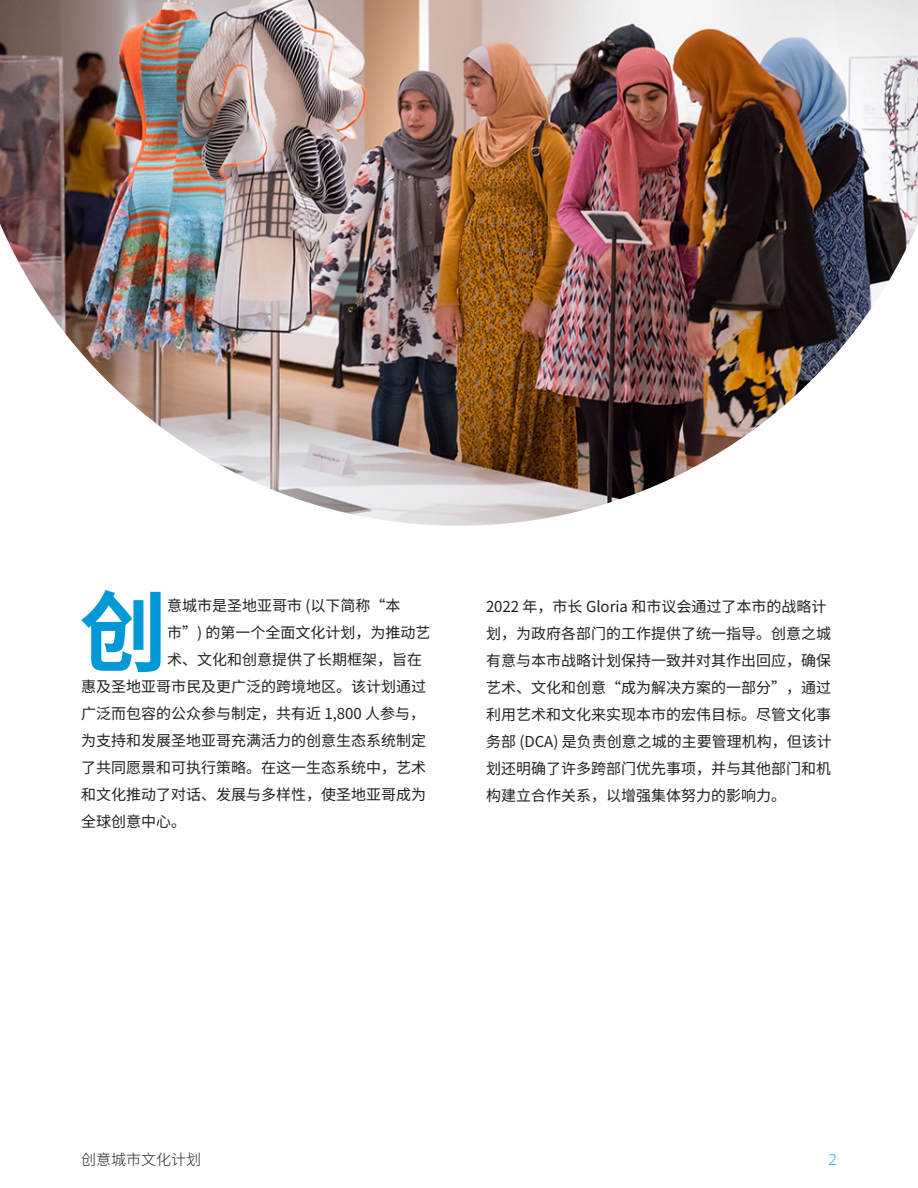
<style>
.page{position:relative;width:918px;height:1188px;background:#fff}
.page>*{position:absolute;margin:0;border:0;box-sizing:border-box;transform-origin:0 0}
.Body_Copy{font:700 87.9px "Noto Sans CJ Ksc";color:#0099d6}
.Body_Copy-2{font:15px/27px "Noto Sans CJ Ksc";color:#231f20}
.t1{font:300 15px "Noto Sans CJ Ksc";color:#231f20}
.t2{font:300 15px "Open Sans";color:#0099d6}
</style>
<div class="page">
<img style="left:0;top:0;width:918px;height:526px">
<p class="Body_Copy" style="left:79px;top:583px;width:89px">创</p>
<p class="Body_Copy-2" style="left:167px;top:592px;width:235px">意城市是圣地亚哥市 (以下简称“本</p>
<p class="Body_Copy-2" style="left:167px;top:619px;width:265px">市”) 的第一个全面文化计划，为推动艺</p>
<p class="Body_Copy-2" style="left:167px;top:646px;width:257px">术、文化和创意提供了长期框架，旨在</p>
<p class="Body_Copy-2" style="left:81px;top:673px;width:346px">惠及圣地亚哥市民及更广泛的跨境地区。该计划通过</p>
<p class="Body_Copy-2" style="left:81px;top:700px;width:346px">广泛而包容的公众参与制定，共有近 1,800 人参与，</p>
<p class="Body_Copy-2" style="left:81px;top:727px;width:346px">为支持和发展圣地亚哥充满活力的创意生态系统制定</p>
<p class="Body_Copy-2" style="left:81px;top:754px;width:346px">了共同愿景和可执行策略。在这一生态系统中，艺术</p>
<p class="Body_Copy-2" style="left:81px;top:781px;width:346px">和文化推动了对话、发展与多样性，使圣地亚哥成为</p>
<p class="Body_Copy-2" style="left:81px;top:808px;width:107px">全球创意中心。</p>
<p class="Body_Copy-2" style="left:486px;top:593px;width:347px">2022 年，市长 Gloria 和市议会通过了本市的战略计划，为政府各部门的工作提供了统一指导。创意之城有意与本市战略计划保持一致并对其作出回应，确保艺术、文化和创意“成为解决方案的一部分”，通过利用艺术和文化来实现本市的宏伟目标。尽管文化事务部 (DCA) 是负责创意之城的主要管理机构，但该计划还明确了许多跨部门优先事项，并与其他部门和机构建立合作关系，以增强集体努力的影响力。</p>
<p class="t1" style="left:81px;top:1151px;width:121px">创意城市文化计划</p>
<p class="t2" style="left:828px;top:1149px;width:10px">2</p>
</div>
